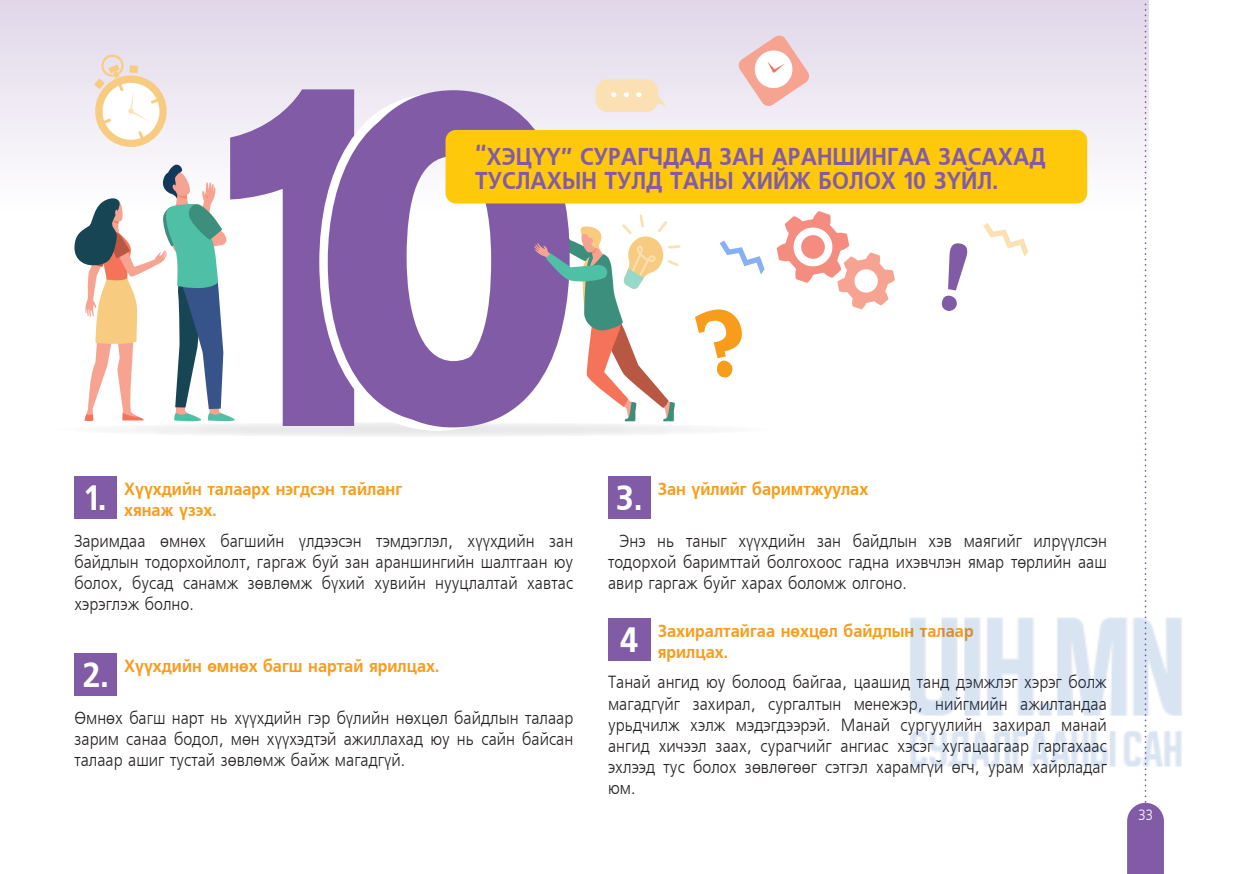
<style>
.page{position:relative;width:1241px;height:874px;background:#fff}
.page>*{position:absolute;margin:0;border:0;box-sizing:border-box;transform-origin:0 0}
.text{font:700 35px "Mogul Freeset";color:#fff;scale:.9 1}
.text-2{font:700 24.32px/24.3px "Mogul Freeset";color:#825ba6;scale:.9 1}
.text-3{font:17.5px/21px "Mogul Freeset";color:#231f20;text-align:justify;scale:.9 1}
.text-4{font:700 17.5px/21px "Mogul Freeset";color:#f89c1c;scale:.9 1}
.t1{font:14.88px "Mogul Freeset";color:#fff;scale:.9 1}
</style>
<div class="page">
<svg style="left:50px;top:422px;width:726px;height:15px;fill:#f2f1f1"></svg>
<svg style="left:0;top:0;width:339px;height:159px;background:#e7dfed"></svg>
<div style="left:74px;top:476px;width:43px;height:42px;background:#825ba6"></div>
<div style="left:74px;top:653px;width:43px;height:42px;background:#825ba6"></div>
<svg style="left:74px;top:53px;width:265px;height:369px"></svg>
<img style="left:339px;top:0;width:843px;height:873px">
<svg style="left:939px;top:242px;width:29px;height:70px"></svg>
<svg style="left:694px;top:304px;width:57px;height:77px"></svg>
<p class="text-2" style="left:475px;top:145px;width:635px">“ХЭЦҮҮ” СУРАГЧДАД ЗАН АРАНШИНГАА ЗАСАХАД<br>ТУСЛАХЫН ТУЛД ТАНЫ ХИЙЖ БОЛОХ 10 ЗҮЙЛ.</p>
<p class="text-4" style="left:124px;top:479px;width:310px">Хүүхдийн талаарх нэгдсэн тайланг хянаж үзэх.</p>
<p class="text-4" style="left:657px;top:479px;width:235px">Зан үйлийг баримтжуулах</p>
<p class="text" style="left:85px;top:478px;width:26px">1.</p>
<p class="text" style="left:616px;top:478px;width:31px">3.</p>
<p class="text-3" style="left:74px;top:531px;width:555px">Заримдаа өмнөх багшийн үлдээсэн тэмдэглэл, хүүхдийн зан байдлын тодорхойлолт, гаргаж буй зан араншингийн шалтгаан юу болох, бусад санамж зөвлөмж бүхий хувийн нууцлалтай хавтас хэрэглэж болно.</p>
<p class="text-3" style="left:608px;top:531px;width:555px;text-indent:12px">Энэ нь таныг хүүхдийн зан байдлын хэв маягийг илрүүлсэн тодорхой баримттай болгохоос гадна ихэвчлэн ямар төрлийн ааш авир гаргаж буйг харах боломж олгоно.</p>
<p class="text" style="left:82px;top:655px;width:31px">2.</p>
<p class="text-4" style="left:124px;top:655px;width:351px">Хүүхдийн өмнөх багш нартай ярилцах.</p>
<p class="text-3" style="left:74px;top:708px;width:555px">Өмнөх багш нарт нь хүүхдийн гэр бүлийн нөхцөл байдлын талаар зарим санаа бодол, мөн хүүхэдтэй ажиллахад юу нь сайн байсан талаар ашиг тустай зөвлөмж байж магадгүй.</p>
<p class="text" style="left:619px;top:619px;width:23px">4</p>
<p class="text-4" style="left:657px;top:620px;width:352px">Захиралтайгаа нөхцөл байдлын талаар ярилцах.</p>
<p class="text-3" style="left:608px;top:672px;width:555px">Танай ангид юу болоод байгаа, цаашид танд дэмжлэг хэрэг болж магадгүйг захирал, сургалтын менежэр, нийгмийн ажилтандаа урьдчилж хэлж мэдэгдээрэй. Манай сургуулийн захирал манай ангид хичээл заах, сурагчийг ангиас хэсэг хугацаагаар гаргахаас эхлээд тус болох зөвлөгөөг сэтгэл харамгүй өгч, урам хайрладаг юм.</p>
<p class="t1" style="left:1138px;top:806px;width:18px">33</p>
</div>
